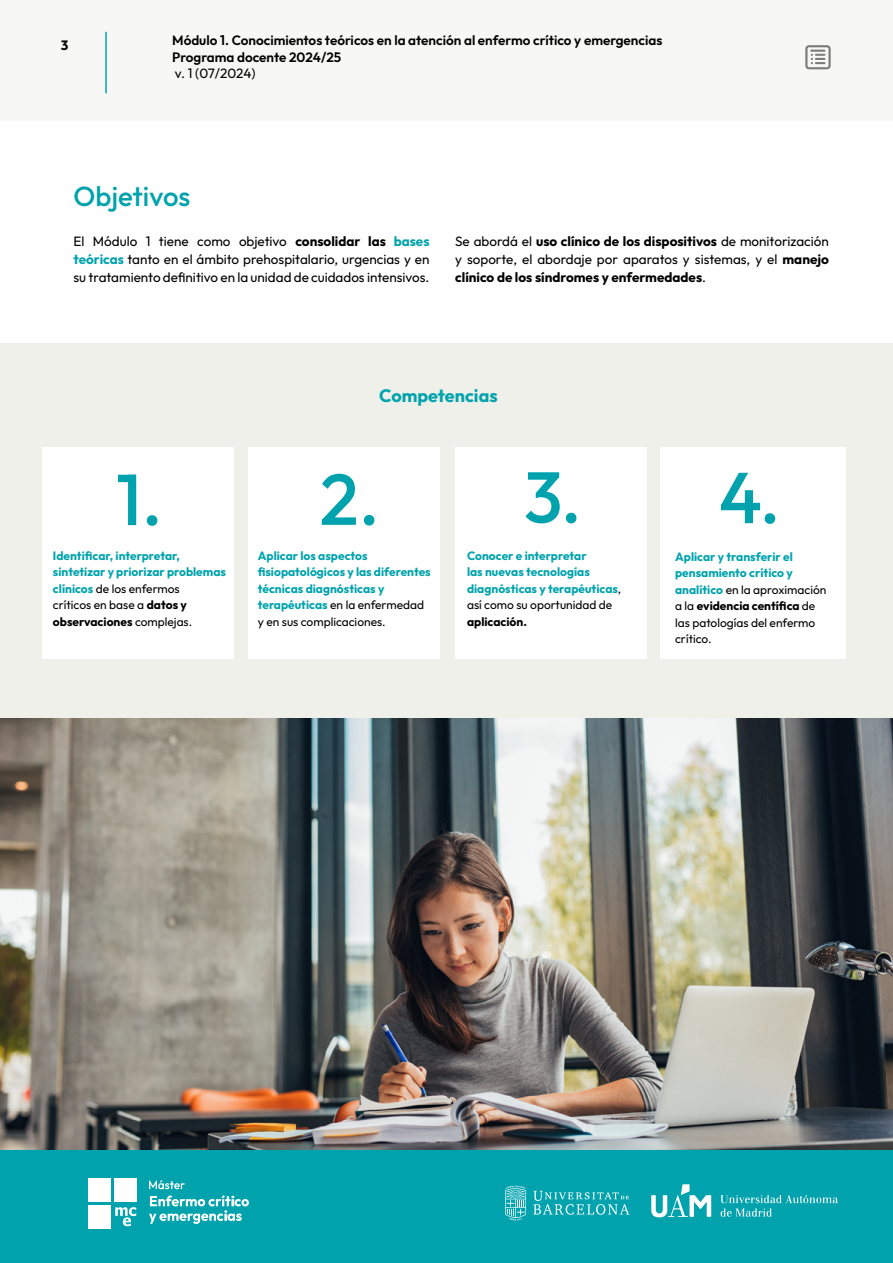
<style>
.page{position:relative;width:893px;height:1263px;background:#fff}
.page>*{position:absolute;margin:0;border:0;box-sizing:border-box;transform-origin:0 0}
.t1{font:500 72px "Outfit";color:#00a3ad}
.t2{font:500 27.6px "Outfit";color:#00a3ad}
.t3{font:700 18px "Outfit";color:#00a3ad}
.t4{font:13.5px/18px "Outfit";color:#000;text-align:justify}
.t5{font:600 13.5px/16.2px "Outfit";color:#000}
.t6{font:700 13.5px "Outfit";color:#000}
.t7{font:700 12px/16.5px "Outfit";color:#00a3ad}
.t8{font:12px/16.5px "Outfit";color:#000}
.t9{font:700 12px "Outfit";color:#000}
.s1{font-weight:700}
.s2{font-weight:700;color:#00a3ad}
.s3{font-weight:400;color:#000}
.s4{color:#000}
</style>
<div class="page">
<div style="left:0;top:1150px;width:893px;height:113px;background:#00a3ad"></div>
<div style="left:0;top:0;width:893px;height:121px;background:#f7f7f5"></div>
<svg style="left:115px;top:1207px;width:21px;height:19px"></svg>
<div style="left:89px;top:1178px;width:22px;height:24px;background:#fff"></div>
<div style="left:89px;top:1205px;width:22px;height:23px;background:#fff"></div>
<div style="left:114px;top:1178px;width:23px;height:24px;background:#fff"></div>
<svg style="left:149px;top:1180px;width:36px;height:9px"></svg>
<svg style="left:149px;top:1195px;width:100px;height:29px"></svg>
<hr style="left:105px;top:32px;width:2px;height:61px;background:#00a3ad">
<svg style="left:533px;top:1191px;width:96px;height:24px"></svg>
<svg style="left:505px;top:1186px;width:22px;height:34px"></svg>
<svg style="left:651px;top:1184px;width:60px;height:33px"></svg>
<svg style="left:720px;top:1195px;width:118px;height:22px"></svg>
<svg style="left:805px;top:45px;width:26px;height:24px"></svg>
<div style="left:0;top:344px;width:893px;height:379px;background:#f0f0eb"></div>
<div style="left:42px;top:447px;width:192px;height:212px;background:#fff"></div>
<div style="left:248px;top:447px;width:192px;height:212px;background:#fff"></div>
<div style="left:455px;top:447px;width:191px;height:212px;background:#fff"></div>
<div style="left:661px;top:447px;width:185px;height:212px;background:#fff"></div>
<img style="left:0;top:719px;width:893px;height:431px">
<p class="t6" style="left:61px;top:36px;width:9px">3</p>
<p class="t5" style="left:172px;top:33px;width:492px">Módulo 1. Conocimientos teóricos en la atención al enfermo crítico y emergencias<br>Programa docente 2024/25</p>
<p class="t4" style="left:175px;top:64px;width:82px">v. 1 (07/2024)</p>
<h2 class="t2" style="left:74px;top:178px;width:118px">Objetivos</h2>
<p class="t4" style="left:74px;top:233px;width:357px">El Módulo 1 tiene como objetivo <span class="s1">consolidar las</span> <span class="s2">bases teóricas</span> tanto en el ámbito prehospitalario, urgencias y en su tratamiento definitivo en la unidad de cuidados intensivos.</p>
<p class="t4" style="left:455px;top:232px;width:375px">Se abordá el <span class="s1">uso clínico de los dispositivos</span> de monitorización y soporte, el abordaje por aparatos y sistemas, y el <span class="s1">manejo clínico de los síndromes y enfermedades</span>.</p>
<h3 class="t3" style="left:379px;top:383px;width:120px">Competencias</h3>
<h1 class="t1" style="left:116px;top:453px;width:265px">1. 2.</h1>
<h1 class="t1" style="left:524px;top:451px;width:258px">3. 4.</h1>
<p class="t7" style="left:53px;top:548px;width:175px">Identificar, interpretar, sintetizar y priorizar problemas clínicos <span class="s3">de los enfermos<br>críticos en base a</span> <span class="s4">datos y observaciones</span> <span class="s3">complejas.</span></p>
<p class="t7" style="left:258px;top:548px;width:175px">Aplicar los aspectos fisiopatológicos y las diferentes técnicas diagnósticas y terapéuticas <span class="s3">en la enfermedad y en sus complicaciones.</span></p>
<p class="t7" style="left:467px;top:548px;width:156px">Conocer e interpretar<br>las nuevas tecnologías diagnósticas y terapéuticas<span class="s3">, así como su oportunidad de</span></p>
<p class="t9" style="left:467px;top:613px;width:61px">aplicación.</p>
<p class="t8" style="left:675px;top:549px;width:153px"><span class="s2">Aplicar y transferir el pensamiento crítico y analítico</span> en la aproximación a la <span class="s1">evidencia centífica</span> de las patologías del enfermo crítico.</p>
</div>
